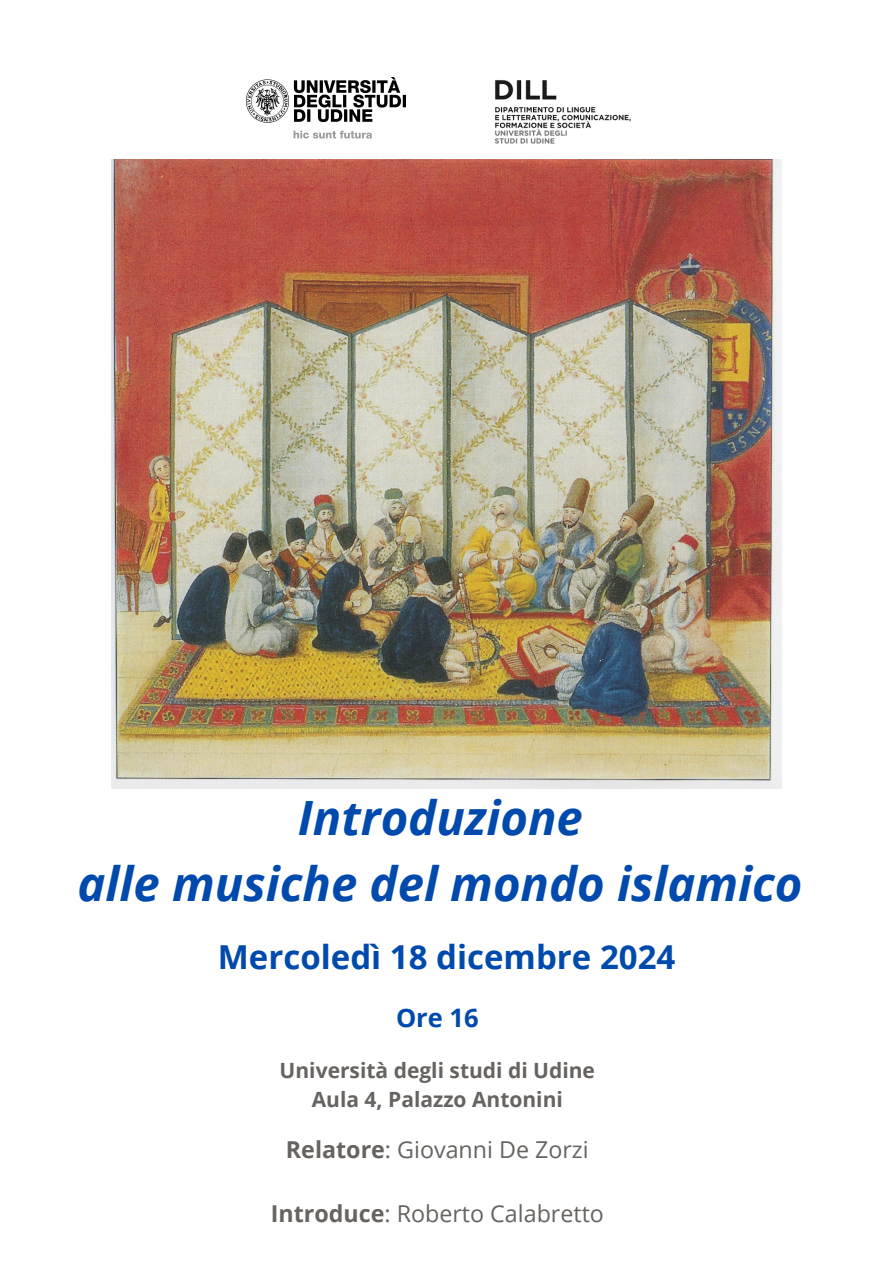
<style>
.page{position:relative;width:893px;height:1263px;background:#fff}
.page>*{position:absolute;margin:0;border:0;box-sizing:border-box;transform-origin:0 0}
.t1{font:italic 700 47.25px/65.8px "Open Sans";color:#004aad;text-align:center}
.t2{font:700 33px "Open Sans";color:#004aad}
.t3{font:700 25.5px "Open Sans";color:#004aad}
.t4{font:23.25px "Open Sans";color:#666360}
.t5{font:700 21px "Open Sans";color:#666360}
.s1{font-weight:700}
</style>
<div class="page">
<img style="left:246px;top:78px;width:159px;height:61px">
<img style="left:495px;top:80px;width:136px;height:64px">
<img style="left:112px;top:160px;width:669px;height:629px">
<p class="t1" style="left:77px;top:783px;width:726px">Introduzione<br>alle musiche del mondo islamico</p>
<p class="t2" style="left:218px;top:934px;width:459px">Mercoledì 18 dicembre 2024</p>
<p class="t3" style="left:396px;top:1000px;width:84px">Ore 16</p>
<p class="t5" style="left:280px;top:1055px;width:317px">Università degli studi di Udine</p>
<h1 class="t5" style="left:312px;top:1085px;width:253px">Aula 4, Palazzo Antonini</h1>
<h2 class="t4" style="left:286px;top:1133px;width:304px"><span class="s1">Relatore</span>: Giovanni De Zorzi</h2>
<h3 class="t4" style="left:271px;top:1197px;width:335px"><span class="s1">Introduce</span>: Roberto Calabretto</h3>
</div>
